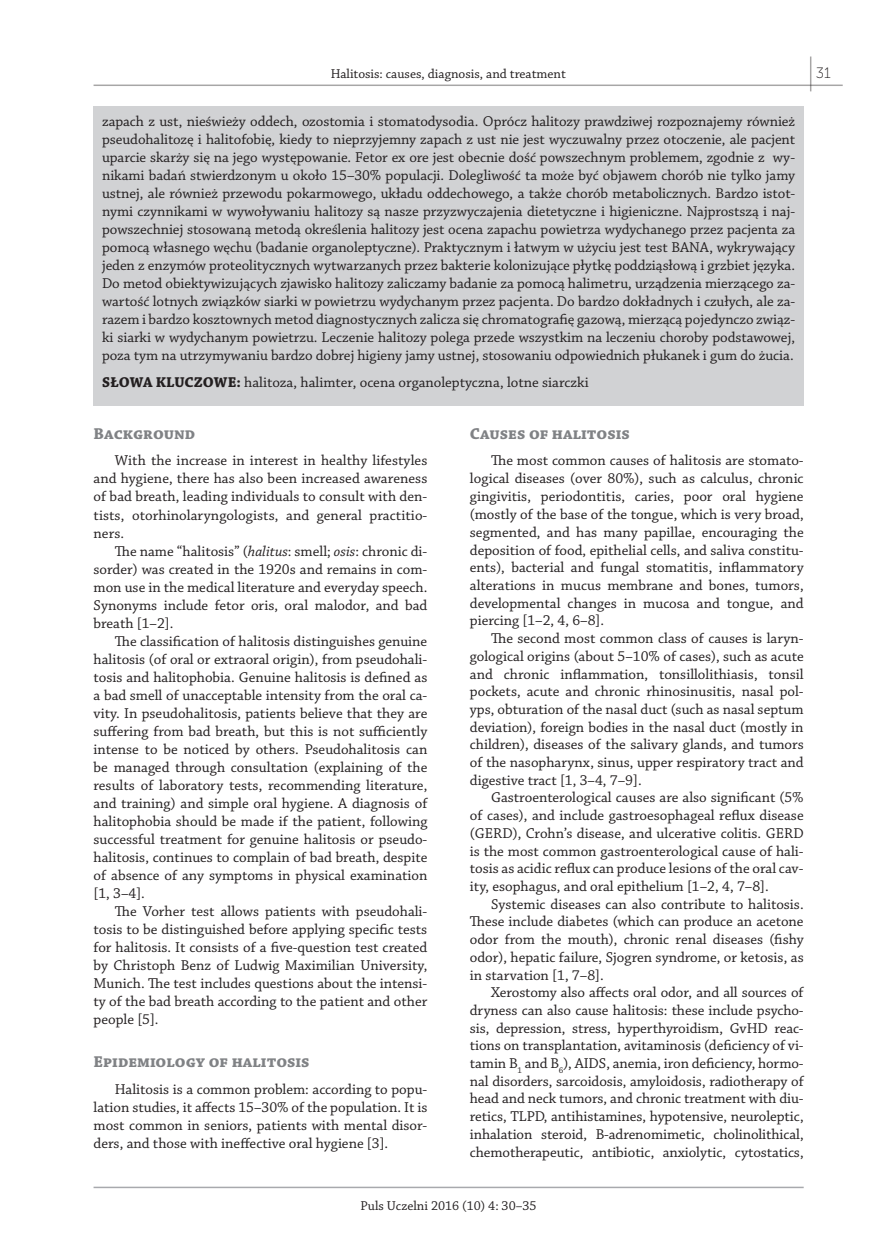
<style>
.page{position:relative;width:893px;height:1259px;background:#fff}
.page>*{position:absolute;margin:0;border:0;box-sizing:border-box;transform-origin:0 0}
.tyt_II_rz{font:700 16.5px "Chaparral Pro";color:#808285}
.Normalny{font:15px/17.7px "Chaparral Pro";color:#231f20;text-align:justify}
.streszczenie_tekst{font:15px/18px "Chaparral Pro";letter-spacing:-.005em;color:#231f20;text-align:justify}
.streszczenie_tekst-2{font:700 15px "Chaparral Pro";color:#231f20}
.nr_strony_prawy{font:15px "Museo Sans 100";color:#231f20}
.pagina_tytuł{font:13.5px "Chaparral Pro";color:#231f20}
.pagina_dolna{font:13.5px "Chaparral Pro";color:#231f20}
.s1{font-weight:700}
.s2{font-style:italic}
</style>
<div class="page">
<hr style="left:94px;top:1186px;width:710px;height:2px;background:#a8a9ad">
<hr style="left:94px;top:85px;width:749px;height:1px;background:#231f20">
<hr style="left:810px;top:56px;width:1px;height:35px;background:#231f20">
<div style="left:94px;top:106px;width:710px;height:299px;background:#d1d2d4"></div>
<p class="pagina_tytuł" style="left:331px;top:67px;width:237px">Halitosis: causes, diagnosis, and treatment</p>
<p class="nr_strony_prawy" style="left:816px;top:65px;width:16px">31</p>
<p class="streszczenie_tekst" style="left:102px;top:113px;width:695px">zapach z ust, nieświeży oddech, ozostomia i stomatodysodia. Oprócz halitozy prawdziwej rozpoznajemy również pseudohalitozę i halitofobię, kiedy to nieprzyjemny zapach z ust nie jest wyczuwalny przez otoczenie, ale pacjent uparcie skarży się na jego występowanie. Fetor ex ore jest obecnie dość powszechnym problemem, zgodnie z wy&shy;nikami badań stwierdzonym u około 15–30% populacji. Dolegliwość ta może być objawem chorób nie tylko jamy ustnej, ale również przewodu pokarmowego, układu oddechowego, a także chorób metabolicznych. Bardzo istot&shy;nymi czynnikami w wywoływaniu halitozy są nasze przyzwyczajenia dietetyczne i higieniczne. Najprostszą i naj&shy;powszechniej stosowaną metodą określenia halitozy jest ocena zapachu powietrza wydychanego przez pacjenta za pomocą własnego węchu (badanie organoleptyczne). Praktycznym i łatwym w użyciu jest test BANA, wykrywający jeden z enzymów proteolitycznych wytwarzanych przez bakterie kolonizujące płytkę poddziąsłową i grzbiet języka.<br>Do metod obiektywizujących zjawisko halitozy zaliczamy badanie za pomocą halimetru, urządzenia mierzącego za&shy;wartość lotnych związków siarki w powietrzu wydychanym przez pacjenta. Do bardzo dokładnych i czułych, ale za&shy;razem i bardzo kosztownych metod diagnostycznych zalicza się chromatografię gazową, mierzącą pojedynczo związ&shy;ki siarki w wydychanym powietrzu. Leczenie halitozy polega przede wszystkim na leczeniu choroby podstawowej, poza tym na utrzymywaniu bardzo dobrej higieny jamy ustnej, stosowaniu odpowiednich płukanek i gum do żucia.</p>
<p class="streszczenie_tekst-2" style="left:102px;top:373px;width:113px">Słowa kluczowe</p>
<p class="streszczenie_tekst" style="left:236px;top:373px;width:354px"><span class="s1">:</span> halitoza, halimter, ocena organoleptyczna, lotne siarczki</p>
<p class="tyt_II_rz" style="left:94px;top:424px;width:103px">Background</p>
<p class="Normalny" style="left:94px;top:452px;width:335px;text-indent:21px">With the increase in interest in healthy lifestyles and hygiene, there has also been increased awareness of bad breath, leading individuals to consult with den&shy;tists, otorhinolaryngologists, and general practitio&shy;ners.</p>
<p class="Normalny" style="left:94px;top:542px;width:335px;text-indent:21px">The name “halitosis” (<span class="s2">halitus</span>: smell; <span class="s2">osis</span>: chronic di&shy;sorder) was created in the 1920s and remains in com&shy;mon use in the medical literature and everyday speech.<br>Synonyms include fetor oris, oral malodor, and bad breath [1–2].</p>
<p class="Normalny" style="left:94px;top:632px;width:335px;text-indent:21px">The classification of halitosis distinguishes genuine halitosis (of oral or extraoral origin), from pseudohali&shy;tosis and halitophobia. Genuine halitosis is defined as a bad smell of unacceptable intensity from the oral ca&shy;vity. In pseudohalitosis, patients believe that they are suffering from bad breath, but this is not sufficiently intense to be noticed by others. Pseudohalitosis can be managed through consultation (explaining of the results of laboratory tests, recommending literature, and training) and simple oral hygiene. A diagnosis of halitophobia should be made if the patient, following successful treatment for genuine halitosis or pseudo&shy;halitosis, continues to complain of bad breath, despite of absence of any symptoms in physical examination [1, 3–4].</p>
<p class="Normalny" style="left:94px;top:902px;width:335px;text-indent:21px">The Vorher test allows patients with pseudohali&shy;tosis to be distinguished before applying specific tests for halitosis. It consists of a five-question test created by Christoph Benz of Ludwig Maximilian University, Munich. The test includes questions about the intensi&shy;ty of the bad breath according to the patient and other people [5].</p>
<p class="tyt_II_rz" style="left:94px;top:1052px;width:218px">Epidemiology of halitosis</p>
<p class="Normalny" style="left:94px;top:1080px;width:335px;text-indent:21px">Halitosis is a common problem: according to popu&shy;lation studies, it affects 15–30% of the population. It is most common in seniors, patients with mental disor&shy;ders, and those with ineffective oral hygiene [3].</p>
<p class="tyt_II_rz" style="left:470px;top:424px;width:162px">Causes of halitosis</p>
<p class="Normalny" style="left:470px;top:452px;width:335px;text-indent:21px">The most common causes of halitosis are stomato&shy;logical diseases (over 80%), such as calculus, chronic gingivitis, periodontitis, caries, poor oral hygiene (mostly of the base of the tongue, which is very broad, segmented, and has many papillae, encouraging the deposition of food, epithelial cells, and saliva constitu&shy;ents), bacterial and fungal stomatitis, inflammatory alterations in mucus membrane and bones, tumors, developmental changes in mucosa and tongue, and piercing [1–2, 4, 6–8].</p>
<p class="Normalny" style="left:470px;top:630px;width:335px;text-indent:21px">The second most common class of causes is laryn&shy;gological origins (about 5–10% of cases), such as acute and chronic inflammation, tonsillolithiasis, tonsil pockets, acute and chronic rhinosinusitis, nasal pol&shy;yps, obturation of the nasal duct (such as nasal septum deviation), foreign bodies in the nasal duct (mostly in children), diseases of the salivary glands, and tumors of the nasopharynx, sinus, upper respiratory tract and digestive tract [1, 3–4, 7–9].</p>
<p class="Normalny" style="left:470px;top:789px;width:335px;text-indent:21px">Gastroenterological causes are also significant (5% of cases), and include gastroesophageal reflux disease (GE RD), Crohn’s disease, and ulcerative colitis. GE RD is the most common gastroenterological cause of hali&shy;tosis as acidic reflux can produce lesions of the oral cav&shy;ity, esophagus, and oral epithelium [1–2, 4, 7–8].</p>
<p class="Normalny" style="left:470px;top:895px;width:335px;text-indent:21px">Systemic diseases can also contribute to halitosis.<br>These include diabetes (which can produce an acetone odor from the mouth), chronic renal diseases (fishy odor), hepatic failure, Sjogren syndrome, or ketosis, as in starvation [1, 7–8].</p>
<p class="Normalny" style="left:470px;top:984px;width:335px;text-indent:21px">Xerostomy also affects oral odor, and all sources of dryness can also cause halitosis: these include psycho&shy;sis, depression, stress, hyperthyroidism, GvHD reac&shy;tions on transplantation, avitaminosis (deficiency of vi&shy;tamin B<sub>1</sub> and B<sub>6</sub>), AIDS</p>
<p class="Normalny" style="left:470px;top:1055px;width:335px;text-indent:137px">, anemia, iron deficiency, hormo&shy;nal disorders, sarcoidosis, amyloidosis, radiotherapy of head and neck tumors, and chronic treatment with diu&shy;retics, TLPD, antihistamines, hypotensive, neuroleptic, inhalation steroid, B-adrenomimetic, cholinolithical, chemotherapeutic, antibiotic, anxiolytic, cytostatics,</p>
<p class="pagina_dolna" style="left:361px;top:1198px;width:178px">Puls Uczelni 2016 (10) 4: 30–35</p>
</div>
